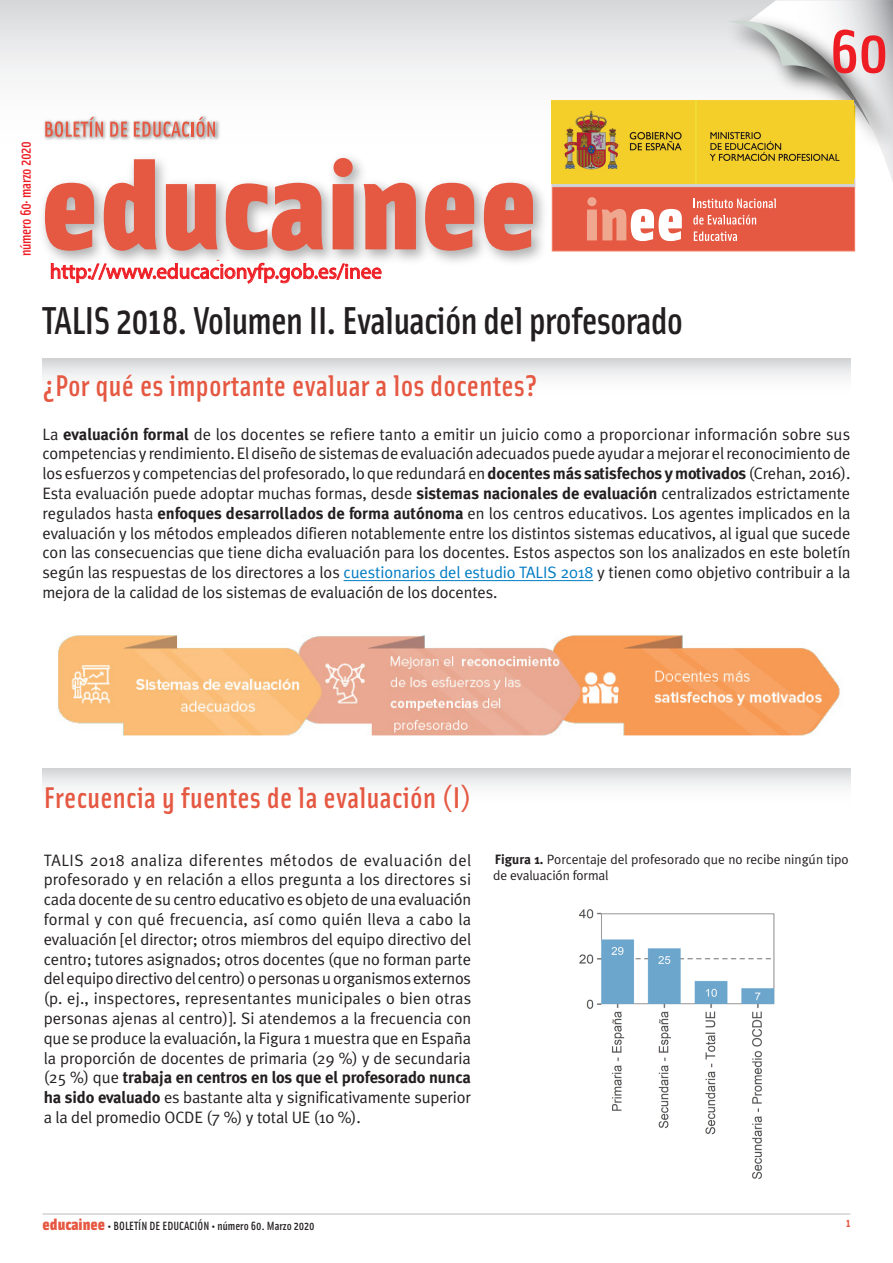
<style>
.page{position:relative;width:893px;height:1263px;background:#fff}
.page>*{position:absolute;margin:0;border:0;box-sizing:border-box;transform-origin:0 0}
.t1{font:500 61.65px "Solex";color:#ee1d23;scale:1.13 1}
.EPIGRAFE_1{font:500 39px "Solex";letter-spacing:-.02em;color:#231f20}
.t2{font:500 30px "Solex";letter-spacing:.01em;color:#e55842}
.t3{font:21px "Myriad Pro";color:#ee1d23}
.t4{font:16.5px/19.8px "Meta Plus Normal";letter-spacing:-.01em;color:#231f20;text-align:justify}
.t5{font:500 15px "Solex";letter-spacing:-.02em;color:#ee1d23}
.t6{font:13.5px/16.2px "Meta Plus Normal";color:#231f20}
.t7{font:500 12px "Solex";color:#231f20}
.t8{font:700 12px "Solex";color:#e55842}
.s1{font-family:"Meta Plus";font-weight:700}
.s2{color:#007cc4}
.s3{font-weight:900;font-size:16.5px;color:#e55842}
</style>
<div class="page">
<hr style="left:43px;top:1213px;width:807px;height:2px;background:#d1d2d4">
<div style="left:43px;top:359px;width:807px;height:48px;background:linear-gradient(to bottom,#e0e1e3,#fff)"></div>
<div style="left:0;top:0;width:893px;height:172px;background:linear-gradient(to bottom,#dedfe0,#fff)"></div>
<img style="left:34px;top:147px;width:521px;height:125px">
<svg style="left:45px;top:183px;width:49px;height:68px;background:#e27463"></svg>
<svg style="left:104px;top:159px;width:53px;height:92px"></svg>
<svg style="left:166px;top:184px;width:52px;height:67px;background:#e06d5c"></svg>
<svg style="left:226px;top:183px;width:97px;height:68px;background:#e27f70"></svg>
<svg style="left:333px;top:158px;width:21px;height:91px;background:#e36b58"></svg>
<svg style="left:364px;top:183px;width:52px;height:66px;background:#e26e5c"></svg>
<svg style="left:425px;top:183px;width:49px;height:68px;background:#e17463"></svg>
<svg style="left:484px;top:183px;width:49px;height:68px;background:#e17463"></svg>
<div style="left:552px;top:179px;width:303px;height:72px;background:#e55842;border:1px solid #f3785f"></div>
<svg style="left:552px;top:183px;width:303px;height:4px"></svg>
<svg style="left:587px;top:197px;width:95px;height:44px"></svg>
<svg style="left:694px;top:199px;width:82px;height:9px"></svg>
<svg style="left:693px;top:215px;width:63px;height:10px"></svg>
<svg style="left:694px;top:231px;width:43px;height:10px"></svg>
<img style="left:714px;top:7px;width:13px;height:94px">
<svg style="left:727px;top:0;width:166px;height:183px"></svg>
<img style="left:42px;top:114px;width:178px;height:29px">
<svg style="left:45px;top:117px;width:58px;height:20px"></svg>
<svg style="left:110px;top:122px;width:17px;height:15px"></svg>
<svg style="left:134px;top:122px;width:55px;height:15px"></svg>
<hr style="left:191px;top:122px;width:3px;height:15px;background:#e55842">
<svg style="left:196px;top:117px;width:19px;height:20px"></svg>
<svg style="left:51px;top:260px;width:330px;height:24px"></svg>
<img style="left:552px;top:101px;width:302px;height:82px">
<hr style="left:344px;top:580px;width:249px;height:1px;background:#007cc4">
<div style="left:43px;top:768px;width:807px;height:48px;background:linear-gradient(to bottom,#dfe0e2,#fff)"></div>
<img style="left:58px;top:635px;width:782px;height:101px">
<img style="left:578px;top:909px;width:197px;height:270px">
<p class="t1" style="left:829px;top:11px;width:55px">60</p>
<p class="t5" style="left:16px;top:256px;width:116px;rotate:-90deg">número 60· marzo 2020</p>
<p class="t3" style="left:50px;top:258px;width:334px">http://www.educacionyfp.gob.es/inee</p>
<p class="EPIGRAFE_1" style="left:43px;top:295px;width:642px">TALIS 2018. Volumen II. Evaluación del profesorado</p>
<p class="t2" style="left:43px;top:366px;width:496px">¿Por qué es importante evaluar a los docentes?</p>
<p class="t4" style="left:43px;top:424px;width:810px">La <span class="s1">evaluación formal</span> de los docentes se refiere tanto a emitir un juicio como a proporcionar información sobre sus competencias y rendimiento. El diseño de sistemas de evaluación adecuados puede ayudar a mejorar el reconocimiento de los esfuerzos y competencias del profesorado, lo que redundará en <span class="s1">docentes más satisfechos y motivados</span> (Crehan, 2016).<br>Esta evaluación puede adoptar muchas formas, desde <span class="s1">sistemas nacionales de evaluación</span> centralizados estrictamente regulados hasta <span class="s1">enfoques desarrollados de forma autónoma</span> en los centros educativos. Los agentes implicados en la evaluación y los métodos empleados difieren notablemente entre los distintos sistemas educativos, al igual que sucede con las consecuencias que tiene dicha evaluación para los docentes. Estos aspectos son los analizados en este boletín según las respuestas de los directores a los <span class="s2">cuestionarios del estudio TALIS 2018</span> y tienen como objetivo contribuir a la mejora de la calidad de los sistemas de evaluación de los docentes.</p>
<p class="t2" style="left:44px;top:778px;width:429px">Frecuencia y fuentes de la evaluación (I)</p>
<p class="t4" style="left:44px;top:850px;width:429px">TALIS 2018 analiza diferentes métodos de evaluación del profesorado y en relación a ellos pregunta a los directores si cada docente de su centro educativo es objeto de una evaluación formal y con qué frecuencia, así como quién lleva a cabo la evaluación [el director; otros miembros del equipo directivo del centro; tutores asignados; otros docentes (que no forman parte del equipo directivo del centro) o personas u organismos externos (p. ej., inspectores, representantes municipales o bien otras personas ajenas al centro)]. Si atendemos a la frecuencia con que se produce la evaluación, la Figura 1 muestra que en España la proporción de docentes de primaria (29 %) y de secundaria (25 %) que <span class="s1">trabaja en centros en los que el profesorado nunca ha sido evaluado</span> es bastante alta y significativamente superior a la del promedio OCDE (7 %) y total UE (10 %).</p>
<p class="t6" style="left:493px;top:851px;width:357px"><span class="s1">Figura 1.</span> Porcentaje del profesorado que no recibe ningún tipo de evaluación formal</p>
<p class="t7" style="left:43px;top:1218px;width:274px"><span class="s3">educainee</span> • BOLETÍN DE EDUCACIÓN • número 60. Marzo 2020</p>
<p class="t8" style="left:846px;top:1215px;width:6px">1</p>
</div>
